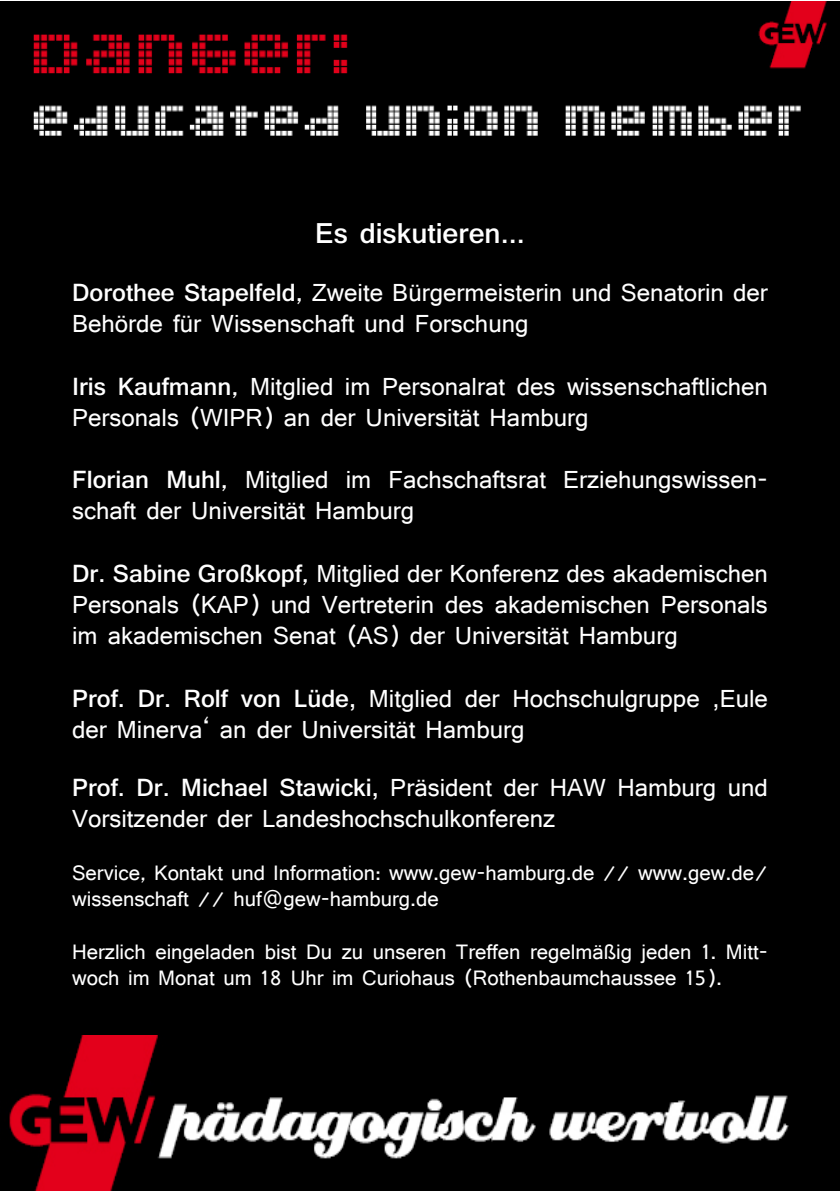
<style>
.page{position:relative;width:840px;height:1191px;background:#fff}
.page>*{position:absolute;margin:0;border:0;box-sizing:border-box;transform-origin:0 0}
.t1{font:700 30px "Shruti";color:#fff}
.t2{font:26px/31.2px "Shruti";color:#fff}
.t3{font:22px/26.4px "Shruti";color:#fff}
.s1{font-weight:700}
</style>
<div class="page">
<div style="left:1px;top:148px;width:837px;height:916px;background:#000"></div>
<img style="left:0;top:1px;width:839px;height:183px">
<img style="left:0;top:1035px;width:839px;height:156px">
<p class="t1" style="left:315px;top:215px;width:211px">Es diskutieren...</p>
<p class="t2" style="left:72px;top:276px;width:697px"><span class="s1">Dorothee Stapelfeld</span>, Zweite Bürgermeisterin und Senatorin der<br>Behörde für Wissenschaft und Forschung</p>
<p class="t2" style="left:72px;top:370px;width:697px"><span class="s1">Iris Kaufmann</span>, Mitglied im Personalrat des wissenschaftlichen<br>Personals (WIPR) an der Universität Hamburg</p>
<p class="t2" style="left:72px;top:464px;width:697px"><span class="s1">Florian Muhl</span>, Mitglied im Fachschaftsrat Erziehungswissen&shy;schaft der Universität Hamburg</p>
<p class="t2" style="left:72px;top:557px;width:697px;text-align:justify"><span class="s1">Dr. Sabine Großkopf</span>, Mitglied der Konferenz des akademischen Personals (KAP) und Vertreterin des akademischen Personals im akademischen Senat (AS) der Universität Hamburg</p>
<p class="t2" style="left:72px;top:682px;width:697px"><span class="s1">Prof. Dr. Rolf von Lüde,</span> Mitglied der Hochschulgruppe ‚Eule der Minerva‘ an der Universität Hamburg</p>
<p class="t2" style="left:72px;top:771px;width:697px"><span class="s1">Prof. Dr. Michael Stawicki,</span> Präsident der HAW Hamburg und<br>Vorsitzender der Landeshochschulkonferenz</p>
<p class="t3" style="left:72px;top:858px;width:697px">Service, Kontakt und Information: www.gew-hamburg.de // www.gew.de/ wissenschaft // huf@gew-hamburg.de</p>
<p class="t3" style="left:72px;top:938px;width:697px">Herzlich eingeladen bist Du zu unseren Treffen regelmäßig jeden 1. Mitt&shy;woch im Monat um 18 Uhr im Curiohaus (Rothenbaumchaussee 15).</p>
</div>
